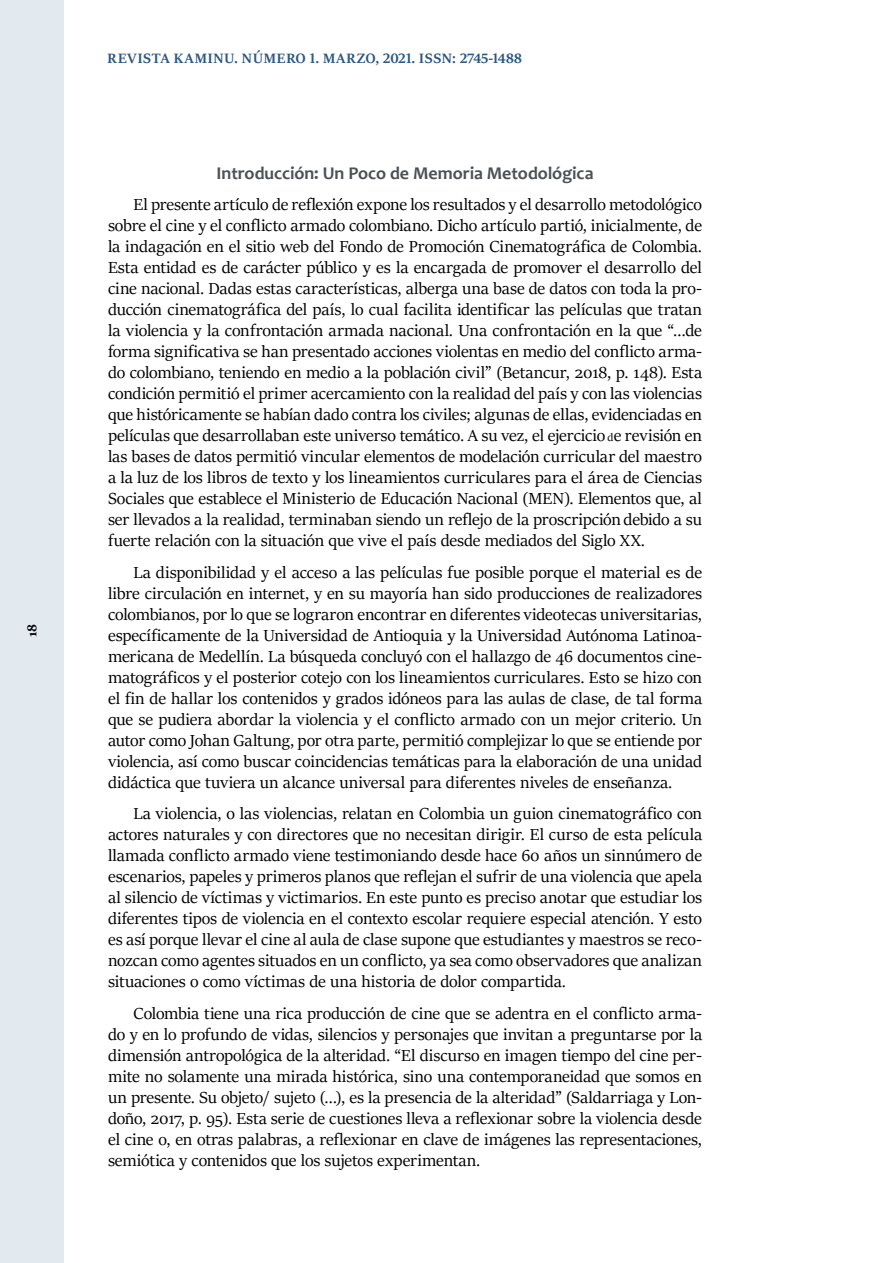
<style>
.page{position:relative;width:893px;height:1263px;background:#fff}
.page>*{position:absolute;margin:0;border:0;box-sizing:border-box;transform-origin:0 0}
.texto_general{font:18px/21px "Sitka Display";letter-spacing:-.005em;color:#000;text-align:justify}
.Subtexto{font:700 18px "Candara";color:#4d5156}
.t1{font:700 15.3px "Sitka Banner";letter-spacing:.045em;color:#2b5780}
.t2{font:700 14.55px "Sitka Banner";color:#000}
.s1{font-size:12px}
</style>
<div class="page">
<div style="left:0;top:0;width:64px;height:1263px;background:#e2e9ef"></div>
<p class="t2" style="left:22px;top:637px;width:14px;rotate:-90deg">18</p>
<p class="t1" style="left:108px;top:47px;width:416px">REVISTA KAMINU. NÚMERO 1. MARZO, 2021. ISSN: 2745-1488</p>
<p class="Subtexto" style="left:216px;top:161px;width:379px">Introducción: Un Poco de Memoria Metodológica</p>
<p class="texto_general" style="left:108px;top:193px;width:596px;text-indent:26px">El presente artículo de reflexión expone los resultados y el desarrollo metodológico sobre el cine y el conflicto armado colombiano. Dicho artículo partió, inicialmente, de la indagación en el sitio web del Fondo de Promoción Cinematográfica de Colombia.<br>Esta entidad es de carácter público y es la encargada de promover el desarrollo del cine nacional. Dadas estas características, alberga una base de datos con toda la pro&shy;ducción cinematográfica del país, lo cual facilita identificar las películas que tratan la violencia y la confrontación armada nacional. Una confrontación en la que “…de forma significativa se han presentado acciones violentas en medio del conflicto arma&shy;do colombiano, teniendo en medio a la población civil” (Betancur, 2018, p. 148). Esta condición permitió el primer acercamiento con la realidad del país y con las violencias que históricamente se habían dado contra los civiles; algunas de ellas, evidenciadas en películas que desarrollaban este universo temático. A su vez, el ejercicio <span class="s1">d</span>e revisión en las bases de datos permitió vincular elementos de modelación curricular del maestro a la luz de los libros de texto y los lineamientos curriculares para el área de Ciencias Sociales que establece el Ministerio de Educación Nacional (MEN). Elementos que, al ser llevados a la realidad, terminaban siendo un reflejo de la proscripción debido a su fuerte relación con la situación que vive el país desde mediados del Siglo XX.</p>
<p class="texto_general" style="left:108px;top:561px;width:596px;text-indent:26px">La disponibilidad y el acceso a las películas fue posible porque el material es de libre circulación en internet, y en su mayoría han sido producciones de realizadores colombianos, por lo que se lograron encontrar en diferentes videotecas universitarias, específicamente de la Universidad de Antioquia y la Universidad Autónoma Latinoa&shy;mericana de Medellín. La búsqueda concluyó con el hallazgo de 46 documentos cine&shy;matográficos y el posterior cotejo con los lineamientos curriculares. Esto se hizo con el fin de hallar los contenidos y grados idóneos para las aulas de clase, de tal forma que se pudiera abordar la violencia y el conflicto armado con un mejor criterio. Un autor como Johan Galtung, por otra parte, permitió complejizar lo que se entiende por violencia, así como buscar coincidencias temáticas para la elaboración de una unidad didáctica que tuviera un alcance universal para diferentes niveles de enseñanza.</p>
<p class="texto_general" style="left:108px;top:802px;width:596px;text-indent:26px">La violencia, o las violencias, relatan en Colombia un guion cinematográfico con actores naturales y con directores que no necesitan dirigir. El curso de esta película llamada conflicto armado viene testimoniando desde hace 60 años un sinnúmero de escenarios, papeles y primeros planos que reflejan el sufrir de una violencia que apela al silencio de víctimas y victimarios. En este punto es preciso anotar que estudiar los diferentes tipos de violencia en el contexto escolar requiere especial atención. Y esto es así porque llevar el cine al aula de clase supone que estudiantes y maestros se reco&shy;nozcan como agentes situados en un conflicto, ya sea como observadores que analizan situaciones o como víctimas de una historia de dolor compartida.</p>
<p class="texto_general" style="left:108px;top:1002px;width:596px;text-indent:26px">Colombia tiene una rica producción de cine que se adentra en el conflicto arma&shy;do y en lo profundo de vidas, silencios y personajes que invitan a preguntarse por la dimensión antropológica de la alteridad. “El discurso en imagen tiempo del cine per&shy;mite no solamente una mirada histórica, sino una contemporaneidad que somos en un presente. Su objeto/ sujeto (…), es la presencia de la alteridad” (Saldarriaga y Lon&shy;doño, 2017, p. 95). Esta serie de cuestiones lleva a reflexionar sobre la violencia desde el cine o, en otras palabras, a reflexionar en clave de imágenes las representaciones, semiótica y contenidos que los sujetos experimentan.</p>
</div>
